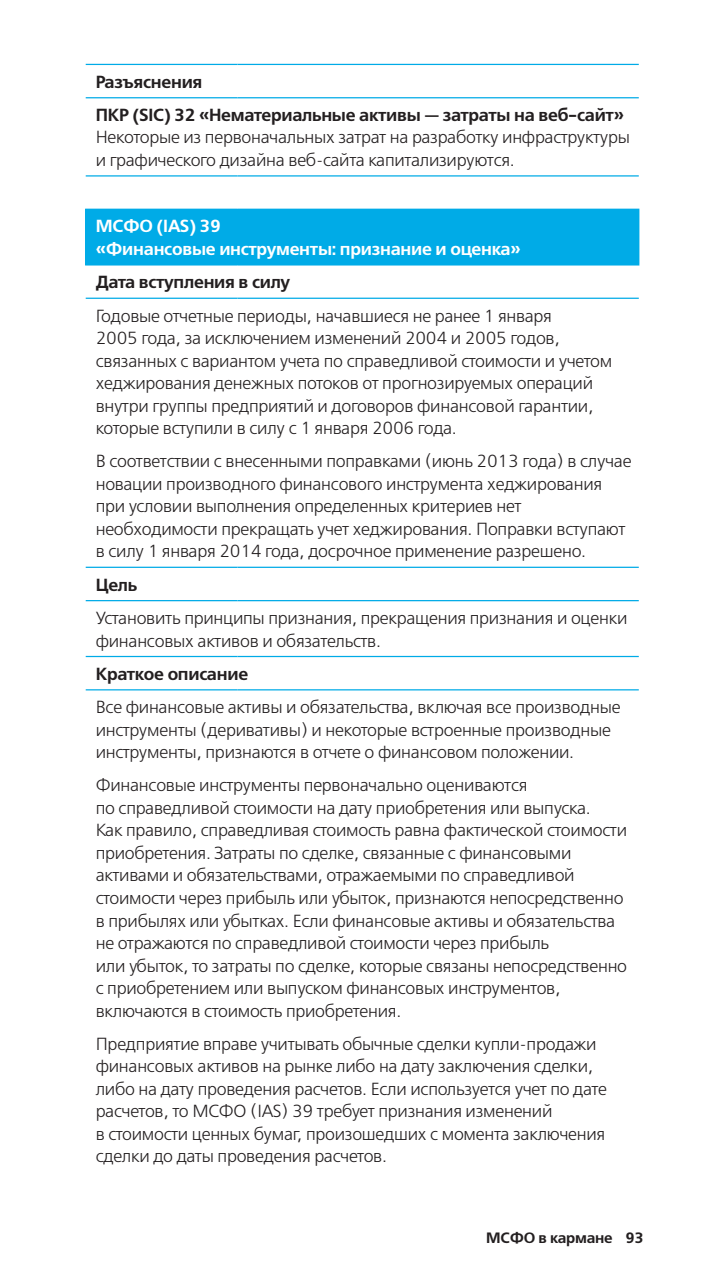
<style>
.page{position:relative;width:702px;height:1276px;background:#fff}
.page>*{position:absolute;margin:0;border:0;box-sizing:border-box;transform-origin:0 0}
.t1{font:300 17.5px/22.5px "Free Set";letter-spacing:-.015em;color:#231f20}
.t2{font:600 17.5px/33.2px "Free Set";letter-spacing:-.015em;color:#231f20}
.t3{font:600 17.5px/22.5px "Free Set";letter-spacing:-.015em;color:#fff}
.t4{font:600 15px "Free Set";letter-spacing:-.015em;color:#231f20}
</style>
<div class="page">
<div style="left:86px;top:209px;width:552px;height:56px;background:#00abe7"></div>
<hr style="left:86px;top:64px;width:151px;height:1px;background:#00abe7">
<hr style="left:237px;top:64px;width:401px;height:1px;background:#00abe7">
<hr style="left:86px;top:97px;width:151px;height:1px;background:#00abe7">
<hr style="left:237px;top:97px;width:401px;height:1px;background:#00abe7">
<hr style="left:86px;top:298px;width:151px;height:1px;background:#00abe7">
<hr style="left:237px;top:298px;width:401px;height:1px;background:#00abe7">
<hr style="left:86px;top:566px;width:151px;height:2px;background:#00abe7">
<hr style="left:237px;top:566px;width:401px;height:2px;background:#00abe7">
<hr style="left:86px;top:600px;width:151px;height:1px;background:#00abe7">
<hr style="left:237px;top:600px;width:401px;height:1px;background:#00abe7">
<hr style="left:86px;top:656px;width:151px;height:1px;background:#00abe7">
<hr style="left:237px;top:656px;width:401px;height:1px;background:#00abe7">
<hr style="left:86px;top:689px;width:151px;height:1px;background:#00abe7">
<hr style="left:237px;top:689px;width:401px;height:1px;background:#00abe7">
<hr style="left:86px;top:175px;width:151px;height:1px;background:#00abe7">
<hr style="left:237px;top:175px;width:401px;height:1px;background:#00abe7">
<hr style="left:85px;top:209px;width:152px;height:1px;background:#00abe7">
<hr style="left:85px;top:210px;width:1px;height:54px;background:#00abe7">
<hr style="left:237px;top:209px;width:402px;height:1px;background:#00abe7">
<hr style="left:638px;top:210px;width:1px;height:54px;background:#00abe7">
<hr style="left:85px;top:264px;width:152px;height:1px;background:#00abe7">
<hr style="left:237px;top:264px;width:402px;height:1px;background:#00abe7">
<p class="t2" style="left:96px;top:65px;width:530px">Разъяснения<br>ПКР (SIC) 32 «Нематериальные активы — затраты на веб-сайт»</p>
<p class="t1" style="left:96px;top:126px;width:535px">Некоторые из первоначальных затрат на разработку инфраструктуры и графического дизайна веб-сайта капитализируются.</p>
<p class="t3" style="left:96px;top:215px;width:426px">МСФО (IAS) 39<br>«Финансовые инструменты: признание и оценка»</p>
<p class="t2" style="left:96px;top:266px;width:196px">Дата вступления в силу</p>
<p class="t1" style="left:96px;top:305px;width:518px">Годовые отчетные периоды, начавшиеся не ранее 1 января<br>2005 года, за исключением изменений 2004 и 2005 годов, связанных с вариантом учета по справедливой стоимости и учетом хеджирования денежных потоков от прогнозируемых операций внутри группы предприятий и договоров финансовой гарантии, которые вступили в силу с 1 января 2006 года.</p>
<p class="t1" style="left:96px;top:450px;width:537px">В соответствии с внесенными поправками (июнь 2013 года) в случае новации производного финансового инструмента хеджирования при условии выполнения определенных критериев нет необходимости прекращать учет хеджирования. Поправки вступают в силу 1 января 2014 года, досрочное применение разрешено.</p>
<p class="t2" style="left:96px;top:568px;width:43px">Цель</p>
<p class="t1" style="left:96px;top:607px;width:533px">Установить принципы признания, прекращения признания и оценки финансовых активов и обязательств.</p>
<p class="t2" style="left:96px;top:657px;width:154px">Краткое описание</p>
<p class="t1" style="left:96px;top:696px;width:526px">Все финансовые активы и обязательства, включая все производные инструменты (деривативы) и некоторые встроенные производные инструменты, признаются в отчете о финансовом положении.</p>
<p class="t1" style="left:96px;top:774px;width:533px">Финансовые инструменты первоначально оцениваются<br>по справедливой стоимости на дату приобретения или выпуска.<br>Как правило, справедливая стоимость равна фактической стоимости приобретения. Затраты по сделке, связанные с финансовыми активами и обязательствами, отражаемыми по справедливой стоимости через прибыль или убыток, признаются непосредственно в прибылях или убытках. Если финансовые активы и обязательства не отражаются по справедливой стоимости через прибыль<br>или убыток, то затраты по сделке, которые связаны непосредственно с приобретением или выпуском финансовых инструментов, включаются в стоимость приобретения.</p>
<p class="t1" style="left:96px;top:1032px;width:513px">Предприятие вправе учитывать обычные сделки купли-продажи финансовых активов на рынке либо на дату заключения сделки, либо на дату проведения расчетов. Если используется учет по дате расчетов, то МСФО (IAS) 39 требует признания изменений<br>в стоимости ценных бумаг, произошедших с момента заключения сделки до даты проведения расчетов.</p>
<p class="t4" style="left:486px;top:1228px;width:159px">МСФО в кармане 93</p>
</div>
